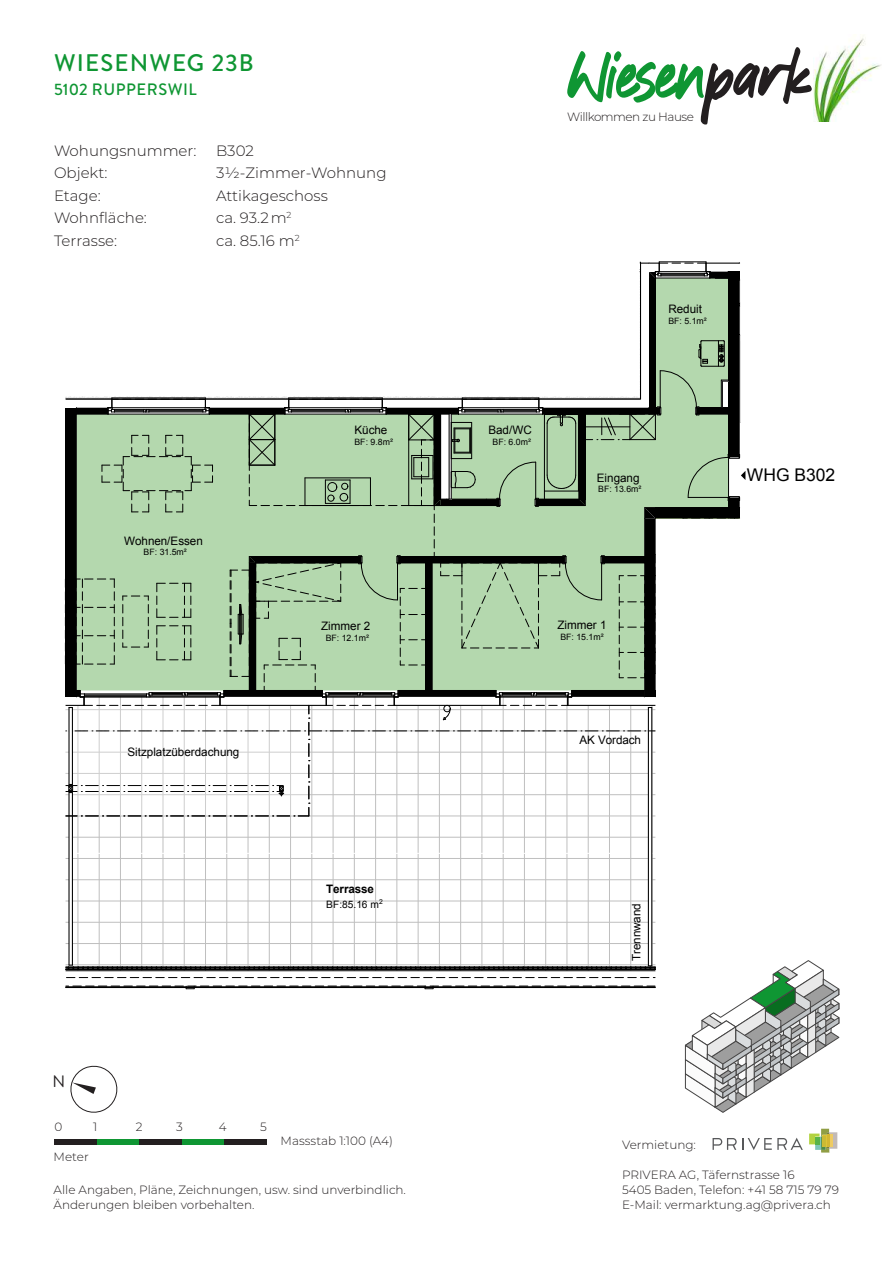
<style>
.page{position:relative;width:893px;height:1263px;background:#fff}
.page>*{position:absolute;margin:0;border:0;box-sizing:border-box;transform-origin:0 0}
.t1{font:500 24px "Brandon Grotesque";letter-spacing:.04em;color:#0f9633}
.t2{font:17.55px "Arial";color:#000}
.t3{font:500 16.5px "Brandon Grotesque";letter-spacing:.03em;color:#0f9633}
.t4{font:16.5px "Brandon Grotesque";color:#231f20}
.t5{font:300 15px "Montserrat";color:#231f20}
.t6{font:300 12px/15px "Montserrat";color:#231f20}
.t7{font:300 12px "Montserrat";letter-spacing:-.04em;color:#231f20}
.t8{font:11.7px "Arial";color:#000}
.t9{font:700 11.7px "Arial";letter-spacing:-.01em;color:#000}
.t10{font:10.2px "Arial";color:#000}
.t11{font:8.7px "Arial";color:#000}
</style>
<div class="page">
<div style="left:97px;top:1139px;width:42px;height:6px;background:#0f9633"></div>
<div style="left:182px;top:1139px;width:42px;height:6px;background:#0f9633"></div>
<div style="left:139px;top:1139px;width:43px;height:6px;background:#231f20"></div>
<div style="left:54px;top:1139px;width:43px;height:6px;background:#231f20"></div>
<div style="left:224px;top:1139px;width:43px;height:6px;background:#231f20"></div>
<svg style="left:70px;top:1065px;width:48px;height:48px"></svg>
<img style="left:813px;top:37px;width:68px;height:84px">
<svg style="left:567px;top:47px;width:245px;height:78px"></svg>
<svg style="left:809px;top:1129px;width:28px;height:23px"></svg>
<hr style="left:822px;top:1136px;width:4px;height:11px;background:#cbba34">
<svg style="left:713px;top:1137px;width:90px;height:13px"></svg>
<svg style="left:66px;top:817px;width:589px;height:147px"></svg>
<hr style="left:66px;top:943px;width:589px;height:1px;background:#bfbfbf">
<hr style="left:66px;top:922px;width:589px;height:1px;background:#bfbfbf">
<hr style="left:66px;top:901px;width:589px;height:1px;background:#bfbfbf">
<hr style="left:66px;top:879px;width:589px;height:1px;background:#bfbfbf">
<hr style="left:66px;top:858px;width:589px;height:1px;background:#bfbfbf">
<hr style="left:66px;top:837px;width:589px;height:1px;background:#bfbfbf">
<hr style="left:652px;top:705px;width:1px;height:266px;background:#bfbfbf">
<hr style="left:630px;top:705px;width:1px;height:266px;background:#bfbfbf">
<hr style="left:609px;top:705px;width:1px;height:266px;background:#bfbfbf">
<hr style="left:588px;top:705px;width:1px;height:266px;background:#bfbfbf">
<hr style="left:567px;top:697px;width:1px;height:274px;background:#bfbfbf">
<hr style="left:545px;top:697px;width:1px;height:274px;background:#bfbfbf">
<hr style="left:524px;top:697px;width:1px;height:274px;background:#bfbfbf">
<hr style="left:503px;top:697px;width:1px;height:274px;background:#bfbfbf">
<hr style="left:482px;top:705px;width:1px;height:266px;background:#bfbfbf">
<hr style="left:460px;top:705px;width:1px;height:266px;background:#bfbfbf">
<hr style="left:439px;top:705px;width:1px;height:266px;background:#bfbfbf">
<hr style="left:418px;top:705px;width:1px;height:266px;background:#bfbfbf">
<hr style="left:397px;top:705px;width:1px;height:266px;background:#bfbfbf">
<hr style="left:375px;top:697px;width:1px;height:274px;background:#bfbfbf">
<hr style="left:354px;top:697px;width:1px;height:274px;background:#bfbfbf">
<hr style="left:333px;top:697px;width:1px;height:274px;background:#bfbfbf">
<hr style="left:312px;top:705px;width:1px;height:266px;background:#bfbfbf">
<hr style="left:290px;top:705px;width:1px;height:266px;background:#bfbfbf">
<hr style="left:269px;top:705px;width:1px;height:266px;background:#bfbfbf">
<hr style="left:248px;top:705px;width:1px;height:266px;background:#bfbfbf">
<hr style="left:226px;top:705px;width:1px;height:266px;background:#bfbfbf">
<hr style="left:205px;top:697px;width:1px;height:274px;background:#bfbfbf">
<hr style="left:184px;top:697px;width:1px;height:274px;background:#bfbfbf">
<hr style="left:163px;top:697px;width:1px;height:274px;background:#bfbfbf">
<hr style="left:141px;top:697px;width:1px;height:274px;background:#bfbfbf">
<hr style="left:120px;top:697px;width:1px;height:274px;background:#bfbfbf">
<hr style="left:99px;top:697px;width:1px;height:274px;background:#bfbfbf">
<hr style="left:78px;top:705px;width:1px;height:266px;background:#bfbfbf">
<hr style="left:66px;top:970px;width:776px;height:1px;background:#000">
<svg style="left:66px;top:853px;width:589px;height:1px"></svg>
<hr style="left:648px;top:707px;width:4px;height:259px;background:#fff">
<hr style="left:648px;top:707px;width:1px;height:259px;background:#000">
<hr style="left:651px;top:707px;width:1px;height:259px;background:#000">
<hr style="left:69px;top:792px;width:3px;height:173px;background:#fff">
<hr style="left:68px;top:792px;width:2px;height:173px;background:#000">
<hr style="left:72px;top:792px;width:1px;height:173px;background:#000">
<hr style="left:66px;top:987px;width:776px;height:1px;background:#000">
<hr style="left:739px;top:279px;width:81px;height:1px;background:#000">
<hr style="left:739px;top:263px;width:85px;height:1px;background:#000">
<hr style="left:728px;top:518px;width:85px;height:1px;background:#000">
<hr style="left:739px;top:507px;width:84px;height:1px;background:#000">
<hr style="left:66px;top:969px;width:776px;height:1px;background:#000">
<hr style="left:66px;top:967px;width:776px;height:1px;background:#000">
<hr style="left:739px;top:280px;width:103px;height:1px;background:#000">
<svg style="left:66px;top:986px;width:589px;height:3px"></svg>
<hr style="left:740px;top:335px;width:81px;height:1px;background:#000">
<hr style="left:740px;top:422px;width:81px;height:1px;background:#000">
<div style="left:827px;top:706px;width:7px;height:6px;border:1px solid #000;border-radius:50%"></div>
<hr style="left:739px;top:334px;width:83px;height:1px;background:#000">
<svg style="left:65px;top:262px;width:686px;height:555px"></svg>
<svg style="left:66px;top:964px;width:596px;height:14px"></svg>
<svg style="left:685px;top:960px;width:154px;height:152px"></svg>
<h1 class="t1" style="left:54px;top:46px;width:201px">WIESENWEG 23B</h1>
<h3 class="t3" style="left:54px;top:78px;width:144px">5102 RUPPERSWIL</h3>
<p class="t5" style="left:54px;top:140px;width:144px">Wohungsnummer:</p>
<p class="t5" style="left:216px;top:140px;width:39px">B302</p>
<p class="t5" style="left:54px;top:163px;width:55px">Objekt:</p>
<p class="t5" style="left:216px;top:163px;width:172px">3½-Zimmer-Wohnung</p>
<p class="t5" style="left:54px;top:185px;width:48px">Etage:</p>
<p class="t5" style="left:216px;top:185px;width:113px">Attikageschoss</p>
<p class="t5" style="left:54px;top:208px;width:94px">Wohnfläche:</p>
<p class="t5" style="left:216px;top:208px;width:77px">ca. 93.2 m<sup>2</sup></p>
<p class="t5" style="left:54px;top:230px;width:65px">Terrasse:</p>
<p class="t5" style="left:216px;top:230px;width:85px">ca. 85.16 m<sup>2</sup></p>
<p class="t8" style="left:124px;top:533px;width:80px">Wohnen/Essen</p>
<p class="t11" style="left:144px;top:547px;width:45px">BF: 31.5m²</p>
<p class="t8" style="left:128px;top:744px;width:113px">Sitzplatzüberdachung</p>
<p class="t8" style="left:354px;top:422px;width:34px">Küche</p>
<p class="t11" style="left:354px;top:436px;width:40px">BF: 9.8m²</p>
<p class="t8" style="left:321px;top:618px;width:51px">Zimmer 2</p>
<p class="t11" style="left:326px;top:632px;width:45px">BF: 12.1m²</p>
<p class="t9" style="left:326px;top:881px;width:49px">Terrasse</p>
<p class="t10" style="left:326px;top:897px;width:58px">BF:85.16 m<sup>2</sup></p>
<h3 class="t4" style="left:53px;top:1069px;width:14px">N</h3>
<p class="t6" style="left:54px;top:1119px;width:9px">0</p>
<p class="t6" style="left:93px;top:1119px;width:6px">1</p>
<p class="t6" style="left:136px;top:1119px;width:8px">2</p>
<p class="t6" style="left:176px;top:1119px;width:8px">3</p>
<p class="t6" style="left:219px;top:1119px;width:9px">4</p>
<p class="t6" style="left:260px;top:1119px;width:8px">5</p>
<p class="t6" style="left:281px;top:1132px;width:114px">Massstab 1:100 (A4)</p>
<p class="t6" style="left:54px;top:1149px;width:37px">Meter</p>
<p class="t6" style="left:54px;top:1182px;width:354px">Alle Angaben, Pläne, Zeichnungen, usw. sind unverbindlich.<br>Änderungen bleiben vorbehalten.</p>
<p class="t7" style="left:567px;top:109px;width:128px">Willkommen zu Hause</p>
<p class="t8" style="left:488px;top:422px;width:45px">Bad/WC</p>
<p class="t11" style="left:492px;top:436px;width:40px">BF: 6.0m²</p>
<p class="t8" style="left:668px;top:301px;width:35px">Reduit</p>
<p class="t11" style="left:668px;top:315px;width:40px">BF: 5.1m²</p>
<p class="t8" style="left:597px;top:470px;width:44px">Eingang</p>
<p class="t11" style="left:598px;top:484px;width:45px">BF: 13.6m²</p>
<h2 class="t2" style="left:747px;top:464px;width:90px">WHG B302</h2>
<p class="t8" style="left:557px;top:617px;width:51px">Zimmer 1</p>
<p class="t11" style="left:560px;top:631px;width:45px">BF: 15.1m²</p>
<p class="t8" style="left:579px;top:733px;width:63px">AK Vordach</p>
<p class="t8" style="left:629px;top:961px;width:59px;rotate:-90deg">Trennwand</p>
<p class="t6" style="left:622px;top:1137px;width:75px">Vermietung:</p>
<p class="t6" style="left:622px;top:1167px;width:218px">PRIVERA AG, Täfernstrasse 16<br>5405 Baden, Telefon: +41 58 715 79 79<br>E-Mail: vermarktung.ag@privera.ch</p>
</div>
